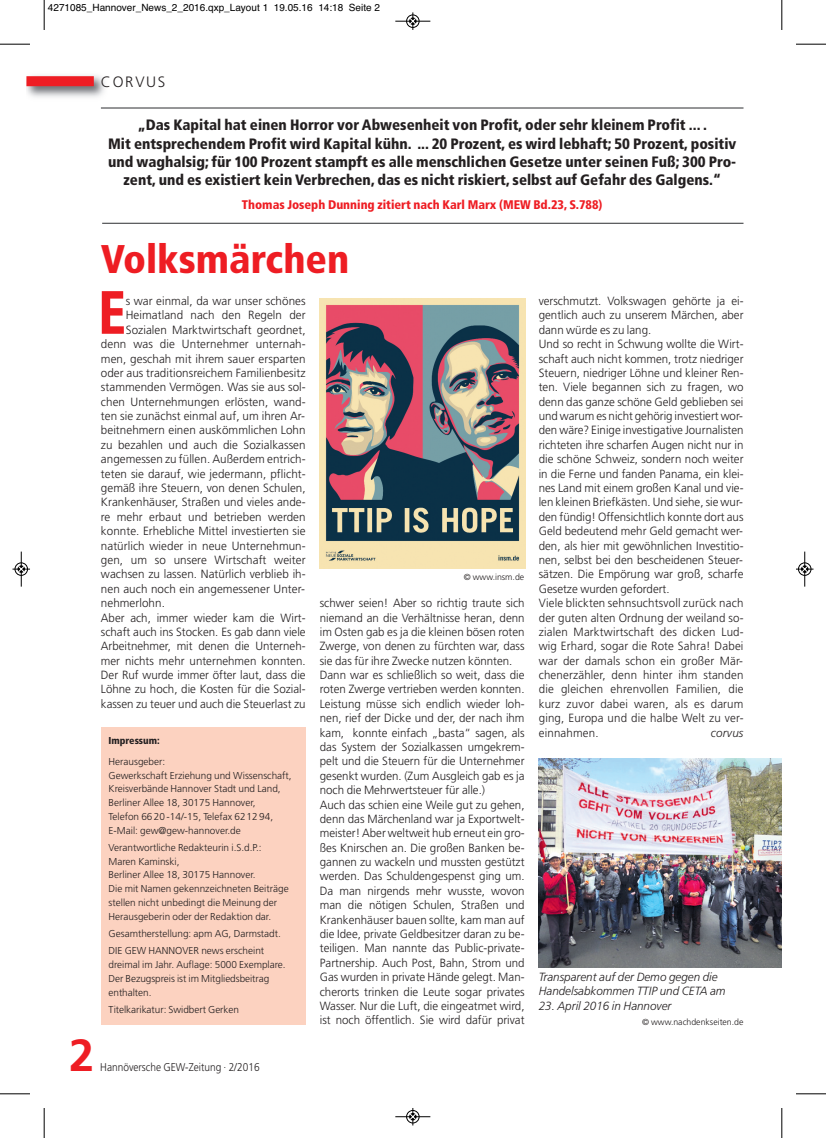
<style>
.page{position:relative;width:826px;height:1138px;background:#fff}
.page>*{position:absolute;margin:0;border:0;box-sizing:border-box;transform-origin:0 0}
.t1{font:900 condensed 61px "Frutiger";color:#ee1d23;scale:.87 1}
.t2{font:700 45px "Frutiger";color:#ee1d23}
.t3{font:900 condensed 40px "Frutiger";color:#ee1d23}
.t4{font:900 condensed 15px/18.1px "Frutiger";color:#231f20;text-align:center}
.t5{font:300 15px "Frutiger";letter-spacing:.115em;color:#231f20}
.t6{font:900 condensed 12.5px "Frutiger";color:#ee1d23}
.t7{font:300 11.88px/14.4px "Frutiger";color:#231f20}
.t8{font:italic 300 11.88px/14.2px "Frutiger";color:#231f20}
.t9{font:300 11.25px "Frutiger";color:#231f20;scale:.9 1}
.t10{font:300 10px/13.8px "Frutiger";color:#231f20}
.t11{font:10px "Helvetica";color:#000}
.t12{font:900 condensed 10px "Frutiger";color:#231f20}
.t13{font:300 8.75px "Frutiger";color:#231f20}
</style>
<div class="page">
<img style="left:26px;top:75px;width:79px;height:23px">
<div style="left:26px;top:76px;width:68px;height:10px;background:#ee1d23"></div>
<hr style="left:101px;top:107px;width:642px;height:2px;background:#57585a">
<div style="left:101px;top:726px;width:205px;height:298px;background:#fcd2c0"></div>
<hr style="left:102px;top:223px;width:641px;height:1px;background:#57585a">
<img style="left:538px;top:758px;width:243px;height:208px">
<img style="left:319px;top:298px;width:206px;height:270px">
<hr style="left:44px;top:0;width:1px;height:30px;background:#000">
<hr style="left:0;top:44px;width:30px;height:1px;background:#000">
<hr style="left:781px;top:0;width:1px;height:30px;background:#000">
<hr style="left:795px;top:44px;width:30px;height:1px;background:#000">
<hr style="left:44px;top:1107px;width:1px;height:30px;background:#000">
<hr style="left:0;top:1093px;width:30px;height:1px;background:#000">
<hr style="left:781px;top:1107px;width:1px;height:30px;background:#000">
<hr style="left:795px;top:1093px;width:30px;height:1px;background:#000">
<hr style="left:395px;top:21px;width:35px;height:1px;background:#000">
<div style="left:406px;top:15px;width:13px;height:13px;border:1px solid #000;border-radius:50%"></div>
<svg style="left:409px;top:12px;width:7px;height:18px"></svg>
<div style="left:406px;top:1109px;width:13px;height:14px;border:1px solid #fff;border-radius:50%"></div>
<hr style="left:395px;top:1116px;width:35px;height:1px;background:#000">
<div style="left:406px;top:1109px;width:13px;height:13px;border:1px solid #000;border-radius:50%"></div>
<svg style="left:409px;top:1108px;width:7px;height:17px"></svg>
<hr style="left:21px;top:551px;width:1px;height:35px;background:#000">
<div style="left:15px;top:562px;width:13px;height:13px;border:1px solid #000;border-radius:50%"></div>
<svg style="left:12px;top:565px;width:18px;height:7px"></svg>
<div style="left:797px;top:562px;width:14px;height:13px;border:1px solid #fff;border-radius:50%"></div>
<hr style="left:804px;top:551px;width:1px;height:35px;background:#000">
<div style="left:798px;top:562px;width:12px;height:13px;border:1px solid #000;border-radius:50%"></div>
<svg style="left:796px;top:565px;width:17px;height:7px"></svg>
<p class="t11" style="left:48px;top:2px;width:333px">4271085_Hannover_News_2_2016.qxp_Layout 1 19.05.16 14:18 Seite 2</p>
<p class="t5" style="left:101px;top:76px;width:66px">CORVUS</p>
<p class="t4" style="left:108px;top:117px;width:629px">„Das Kapital hat einen Horror vor Abwesenheit von Profit, oder sehr kleinem Profit ... .<br>Mit entsprechendem Profit wird Kapital kühn. ... 20 Prozent, es wird lebhaft; 50 Prozent, positiv und waghalsig; für 100 Prozent stampft es alle menschlichen Gesetze unter seinen Fuß; 300 Pro&shy;zent, und es existiert kein Verbrechen, das es nicht riskiert, selbst auf Gefahr des Galgens.“</p>
<p class="t6" style="left:242px;top:199px;width:362px">Thomas Joseph Dunning zitiert nach Karl Marx (MEW Bd.23, S.788)</p>
<h3 class="t3" style="left:101px;top:243px;width:250px">Volksmärchen</h3>
<h1 class="t1" style="left:98px;top:288px;width:33px">E</h1>
<p class="t7" style="left:126px;top:294px;width:181px">s war einmal, da war unser schönes</p>
<p class="t7" style="left:126px;top:309px;width:181px">Heimatland nach den Regeln der</p>
<p class="t7" style="left:126px;top:323px;width:181px">Sozialen Marktwirtschaft geordnet,</p>
<p class="t7" style="left:101px;top:337px;width:206px">denn was die Unternehmer unternah-</p>
<p class="t7" style="left:101px;top:352px;width:206px">men, geschah mit ihrem sauer ersparten</p>
<p class="t7" style="left:101px;top:366px;width:206px">oder aus traditionsreichem Familienbesitz</p>
<p class="t7" style="left:101px;top:381px;width:206px">stammenden Vermögen. Was sie aus sol-</p>
<p class="t7" style="left:101px;top:395px;width:206px">chen Unternehmungen erlösten, wand-</p>
<p class="t7" style="left:101px;top:409px;width:205px">ten sie zunächst einmal auf, um ihren Ar-</p>
<p class="t7" style="left:101px;top:424px;width:206px">beitnehmern einen auskömmlichen Lohn</p>
<p class="t7" style="left:101px;top:438px;width:206px">zu bezahlen und auch die Sozialkassen</p>
<p class="t7" style="left:101px;top:453px;width:206px">angemessen zu füllen. Außerdem entrich-</p>
<p class="t7" style="left:101px;top:467px;width:206px">teten sie darauf, wie jedermann, pflicht-</p>
<p class="t7" style="left:101px;top:481px;width:206px">gemäß ihre Steuern, von denen Schulen,</p>
<p class="t7" style="left:101px;top:496px;width:206px">Krankenhäuser, Straßen und vieles ande-</p>
<p class="t7" style="left:101px;top:510px;width:206px">re mehr erbaut und betrieben werden</p>
<p class="t7" style="left:101px;top:524px;width:206px">konnte. Erhebliche Mittel investierten sie</p>
<p class="t7" style="left:101px;top:539px;width:206px">natürlich wieder in neue Unternehmun-</p>
<p class="t7" style="left:101px;top:553px;width:206px">gen, um so unsere Wirtschaft weiter</p>
<p class="t7" style="left:101px;top:568px;width:206px">wachsen zu lassen. Natürlich verblieb ih-</p>
<p class="t7" style="left:101px;top:582px;width:205px">nen auch noch ein angemessener Unter-</p>
<p class="t7" style="left:101px;top:596px;width:65px">nehmerlohn.</p>
<p class="t7" style="left:101px;top:611px;width:206px">Aber ach, immer wieder kam die Wirt-</p>
<p class="t7" style="left:101px;top:625px;width:206px">schaft auch ins Stocken. Es gab dann viele</p>
<p class="t7" style="left:101px;top:639px;width:206px">Arbeitnehmer, mit denen die Unterneh-</p>
<p class="t7" style="left:101px;top:654px;width:206px">mer nichts mehr unternehmen konnten.</p>
<p class="t7" style="left:101px;top:668px;width:206px">Der Ruf wurde immer öfter laut, dass die</p>
<p class="t7" style="left:101px;top:682px;width:206px">Löhne zu hoch, die Kosten für die Sozial-</p>
<p class="t7" style="left:101px;top:697px;width:206px">kassen zu teuer und auch die Steuerlast zu</p>
<p class="t12" style="left:108px;top:736px;width:53px">Impressum:</p>
<p class="t10" style="left:108px;top:755px;width:185px">Herausgeber:<br>Gewerkschaft Erziehung und Wissenschaft, Kreisverbände Hannover Stadt und Land, Berliner Allee 18, 30175 Hannover,<br>Telefon 66 20 -14/-15, Telefax 6212 94, E-Mail: gew@gew-hannover.de</p>
<p class="t10" style="left:108px;top:841px;width:182px">Verantwortliche Redakteurin i.S.d.P.:<br>Maren Kaminski,<br>Berliner Allee 18, 30175 Hannover.<br>Die mit Namen gekennzeichneten Beiträge stellen nicht unbedingt die Meinung der Herausgeberin oder der Redaktion dar.</p>
<p class="t10" style="left:108px;top:925px;width:174px;line-height:17.2px">Gesamtherstellung: apm AG, Darmstadt.<br>DIE GEW HANNOVER news erscheint</p>
<p class="t10" style="left:108px;top:958px;width:179px">dreimal im Jahr. Auflage: 5000 Exemplare.<br>Der Bezugspreis ist im Mitgliedsbeitrag enthalten.</p>
<p class="t10" style="left:108px;top:1003px;width:132px">Titelkarikatur: Swidbert Gerken</p>
<h2 class="t2" style="left:69px;top:1036px;width:27px">2</h2>
<p class="t9" style="left:100px;top:1062px;width:178px">Hannöversche GEW-Zeitung · 2/2016</p>
<p class="t13" style="left:463px;top:572px;width:62px">© www.insm.de</p>
<p class="t7" style="left:320px;top:596px;width:206px">schwer seien! Aber so richtig traute sich niemand an die Verhältnisse heran, denn im Osten gab es ja die kleinen bösen roten Zwerge, von denen zu fürchten war, dass sie das für ihre Zwecke nutzen könnten.<br>Dann war es schließlich so weit, dass die roten Zwerge vertrieben werden konnten.<br>Leistung müsse sich endlich wieder loh&shy;nen, rief der Dicke und der, der nach ihm kam, konnte einfach „basta“ sagen, als das System der Sozialkassen umgekrem&shy;pelt und die Steuern für die Unternehmer gesenkt wurden. (Zum Ausgleich gab es ja noch die Mehrwertsteuer für alle.)<br>Auch das schien eine Weile gut zu gehen, denn das Märchenland war ja Exportwelt&shy;meister! Aber weltweit hub erneut ein gro&shy;ßes Knirschen an. Die großen Banken be&shy;gannen zu wackeln und mussten gestützt werden. Das Schuldengespenst ging um.<br>Da man nirgends mehr wusste, wovon man die nötigen Schulen, Straßen und Krankenhäuser bauen sollte, kam man auf die Idee, private Geldbesitzer daran zu be&shy;teiligen. Man nannte das Public-private-Partnership. Auch Post, Bahn, Strom und Gas wurden in private Hände gelegt. Man&shy;cherorts trinken die Leute sogar privates Wasser. Nur die Luft, die eingeatmet wird, ist noch öffentlich. Sie wird dafür privat</p>
<p class="t7" style="left:538px;top:294px;width:206px">verschmutzt. Volkswagen gehörte ja ei&shy;gentlich auch zu unserem Märchen, aber dann würde es zu lang.<br>Und so recht in Schwung wollte die Wirt&shy;schaft auch nicht kommen, trotz niedriger Steuern, niedriger Löhne und kleiner Ren&shy;ten. Viele begannen sich zu fragen, wo denn das ganze schöne Geld geblieben sei und warum es nicht gehörig investiert wor&shy;den wäre? Einige investigative Journalisten richteten ihre scharfen Augen nicht nur in die schöne Schweiz, sondern noch weiter in die Ferne und fanden Panama, ein klei&shy;nes Land mit einem großen Kanal und vie&shy;len kleinen Briefkästen. Und siehe, sie wur&shy;den fündig! Offensichtlich konnte dort aus Geld bedeutend mehr Geld gemacht wer&shy;den, als hier mit gewöhnlichen Investitio&shy;nen, selbst bei den bescheidenen Steuer&shy;sätzen. Die Empörung war groß, scharfe Gesetze wurden gefordert.<br>Viele blickten sehnsuchtsvoll zurück nach der guten alten Ordnung der weiland so&shy;zialen Marktwirtschaft des dicken Lud&shy;wig Erhard, sogar die Rote Sahra! Dabei war der damals schon ein großer Mär&shy;chenerzähler, denn hinter ihm standen die gleichen ehrenvollen Familien, die kurz zuvor dabei waren, als es darum ging, Europa und die halbe Welt zu ver&shy;einnahmen.</p>
<p class="t8" style="left:710px;top:726px;width:34px">corvus</p>
<p class="t8" style="left:538px;top:970px;width:188px">Transparent auf der Demo gegen die<br>Handelsabkommen TTIP und CETA am</p>
<p class="t8" style="left:538px;top:998px;width:134px">23. April 2016 in Hannover</p>
<p class="t13" style="left:642px;top:1017px;width:103px">© www.nachdenkseiten.de</p>
</div>
